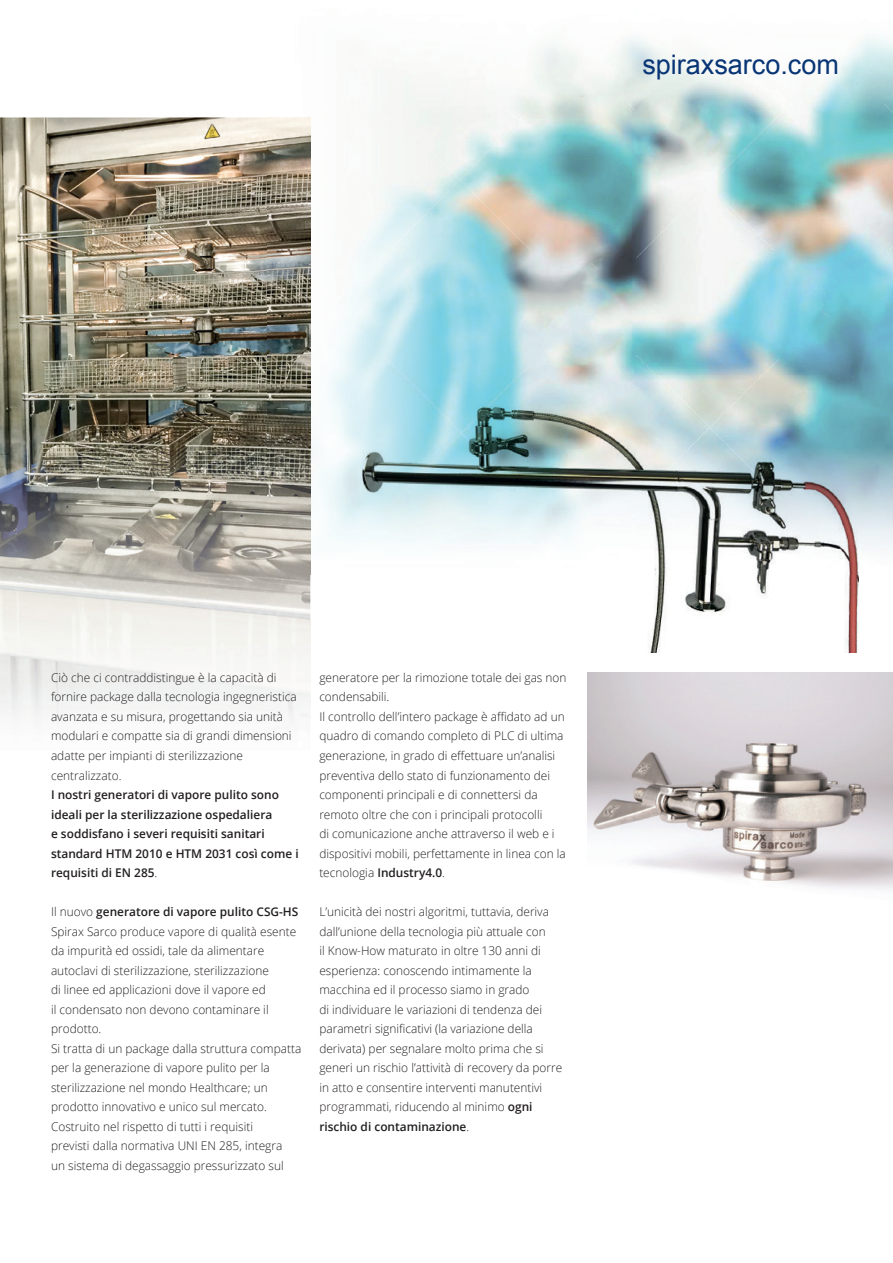
<style>
.page{position:relative;width:893px;height:1263px;background:#fff}
.page>*{position:absolute;margin:0;border:0;box-sizing:border-box;transform-origin:0 0}
.t1{font:27px "Arial";color:#083575}
.t2{font:300 12px/19.5px "Open Sans";color:#231f20}
.t3{font:600 12px/19.5px "Open Sans";color:#231f20}
.s1{font-weight:300}
.s2{font-weight:600}
</style>
<div class="page">
<img style="left:268px;top:38px;width:364px;height:327px">
<img style="left:632px;top:37px;width:261px;height:380px">
<img style="left:310px;top:365px;width:62px;height:209px">
<img style="left:372px;top:365px;width:261px;height:10px">
<img style="left:859px;top:417px;width:34px;height:133px">
<img style="left:0;top:118px;width:268px;height:251px">
<img style="left:0;top:369px;width:310px;height:351px">
<img style="left:268px;top:118px;width:42px;height:456px">
<img style="left:588px;top:673px;width:305px;height:217px">
<img style="left:344px;top:375px;width:515px;height:277px">
<h1 class="t1" style="left:642px;top:46px;width:198px">spiraxsarco.com</h1>
<p class="t2" style="left:51px;top:667px;width:247px">Ciò che ci contraddistingue è la capacità di fornire package dalla tecnologia ingegneristica avanzata e su misura, progettando sia unità modulari e compatte sia di grandi dimensioni adatte per impianti di sterilizzazione centralizzato.</p>
<p class="t3" style="left:51px;top:785px;width:249px">I nostri generatori di vapore pulito sono ideali per la sterilizzazione ospedaliera<br>e soddisfano i severi requisiti sanitari standard HTM 2010 e HTM 2031 così come i requisiti di EN 285<span class="s1">.</span></p>
<p class="t2" style="left:51px;top:901px;width:252px">Il nuovo <span class="s2">generatore di vapore pulito CSG-HS </span>Spirax Sarco produce vapore di qualità esente da impurità ed ossidi, tale da alimentare autoclavi di sterilizzazione, sterilizzazione<br>di linee ed applicazioni dove il vapore ed<br>il condensato non devono contaminare il prodotto.<br>Si tratta di un package dalla struttura compatta per la generazione di vapore pulito per la sterilizzazione nel mondo Healthcare; un prodotto innovativo e unico sul mercato.<br>Costruito nel rispetto di tutti i requisiti<br>previsti dalla normativa UNI EN 285, integra<br>un sistema di degassaggio pressurizzato sul</p>
<p class="t2" style="left:319px;top:667px;width:249px">generatore per la rimozione totale dei gas non condensabili.<br>Il controllo dell’intero package è affidato ad un quadro di comando completo di PLC di ultima generazione, in grado di effettuare un’analisi preventiva dello stato di funzionamento dei componenti principali e di connettersi da remoto oltre che con i principali protocolli<br>di comunicazione anche attraverso il web e i dispositivi mobili, perfettamente in linea con la tecnologia <span class="s2">Industry4.0</span>.</p>
<p class="t2" style="left:319px;top:901px;width:244px">L’unicità dei nostri algoritmi, tuttavia, deriva dall’unione della tecnologia più attuale con<br>il Know-How maturato in oltre 130 anni di esperienza: conoscendo intimamente la macchina ed il processo siamo in grado<br>di individuare le variazioni di tendenza dei parametri significativi (la variazione della derivata) per segnalare molto prima che si generi un rischio l’attività di recovery da porre in atto e consentire interventi manutentivi programmati, riducendo al minimo <span class="s2">ogni rischio di contaminazione</span>.</p>
</div>
